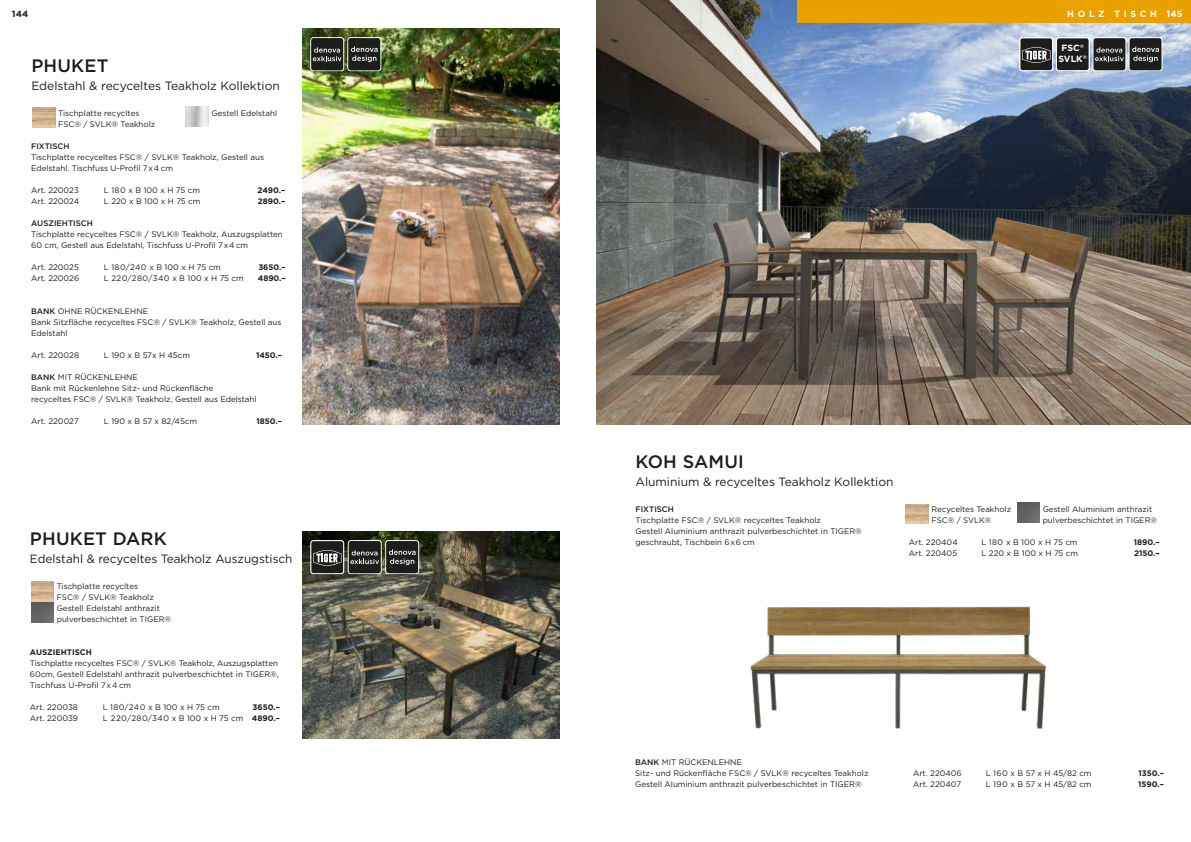
<style>
.page{position:relative;width:1191px;height:842px;background:#fff}
.page>*{position:absolute;margin:0;border:0;box-sizing:border-box;transform-origin:0 0}
.t1{font:500 18px "Gotham";letter-spacing:.01em;color:#1d1d1b}
.t2{font:12px "Gotham";color:#1d1d1b}
.t3{font:700 9px "Gotham";letter-spacing:.4em;color:#fff}
.t4{font:700 9px/10.8px "Gotham";letter-spacing:.21em;color:#fff;text-align:center}
.t5{font:700 9px "Gotham";color:#1d1d1b}
.t6{font:8px/11px "Gotham";color:#1d1d1b}
.t7{font:700 8px "Gotham";color:#1d1d1b}
.t8{font:8px "Gotham";letter-spacing:.025em;color:#1d1d1b}
.t9{font:500 8px "Gotham";color:#1d1d1b}
.s1{font-weight:500}
.s2{font-weight:700}
</style>
<div class="page">
<img style="left:302px;top:28px;width:257px;height:396px">
<img style="left:33px;top:107px;width:22px;height:20px">
<img style="left:186px;top:107px;width:23px;height:19px">
<svg style="left:310px;top:37px;width:71px;height:34px;background:#464742"></svg>
<img style="left:31px;top:603px;width:23px;height:20px">
<img style="left:31px;top:581px;width:23px;height:20px">
<img style="left:596px;top:0;width:595px;height:424px">
<img style="left:906px;top:504px;width:22px;height:20px">
<img style="left:1017px;top:503px;width:22px;height:20px">
<svg style="left:1019px;top:37px;width:143px;height:34px;background:#4f5151"></svg>
<div style="left:797px;top:0;width:394px;height:23px;background:#e8a100"></div>
<img style="left:302px;top:531px;width:257px;height:208px">
<img style="left:750px;top:606px;width:296px;height:123px">
<svg style="left:310px;top:540px;width:109px;height:34px;background:#4b4c48"></svg>
<p class="t5" style="left:12px;top:8px;width:18px">144</p>
<h1 class="t1" style="left:31px;top:54px;width:79px">PHUKET</h1>
<h2 class="t2" style="left:31px;top:78px;width:250px">Edelstahl &amp; recyceltes Teakholz Kollektion</h2>
<p class="t6" style="left:58px;top:108px;width:99px">Tischplatte recycltes<br>FSC® / SVLK® Teakholz</p>
<p class="t6" style="left:211px;top:108px;width:67px">Gestell Edelstahl</p>
<p class="t9" style="left:31px;top:141px;width:40px">FIXTISCH</p>
<p class="t6" style="left:31px;top:152px;width:234px">Tischplatte recyceltes FSC® / SVLK® Teakholz, Gestell aus<br>Edelstahl. Tischfuss U-Profil 7 x 4 cm</p>
<p class="t6" style="left:31px;top:185px;width:49px">Art. 220023</p>
<p class="t6" style="left:104px;top:185px;width:97px">L 180 x B 100 x H 75 cm</p>
<p class="t7" style="left:257px;top:185px;width:29px">2490.–</p>
<p class="t6" style="left:31px;top:196px;width:50px">Art. 220024</p>
<p class="t6" style="left:104px;top:196px;width:98px">L 220 x B 100 x H 75 cm</p>
<p class="t7" style="left:258px;top:196px;width:29px">2890.–</p>
<p class="t9" style="left:31px;top:218px;width:63px">AUSZIEHTISCH</p>
<p class="t6" style="left:31px;top:229px;width:253px">Tischplatte recyceltes FSC® / SVLK® Teakholz, Auszugsplatten<br>60 cm, Gestell aus Edelstahl, Tischfuss U-Profil 7 x 4 cm</p>
<p class="t6" style="left:31px;top:262px;width:49px">Art. 220025</p>
<p class="t6" style="left:104px;top:262px;width:118px">L 180/240 x B 100 x H 75 cm</p>
<p class="t7" style="left:258px;top:262px;width:29px">3650.–</p>
<p class="t6" style="left:31px;top:273px;width:50px">Art. 220026</p>
<p class="t8" style="left:104px;top:273px;width:141px">L 220/280/340 x B 100 x H 75 cm</p>
<p class="t7" style="left:258px;top:273px;width:29px">4890.–</p>
<p class="t6" style="left:31px;top:306px;width:252px"><span class="s1">BANK</span> OHNE RÜCKENLEHNE<br>Bank Sitzfläche recyceltes FSC® / SVLK® Teakholz, Gestell aus<br>Edelstahl</p>
<p class="t6" style="left:31px;top:350px;width:49px">Art. 220028</p>
<p class="t6" style="left:104px;top:350px;width:88px">L 190 x B 57x H 45cm</p>
<p class="t7" style="left:256px;top:350px;width:28px">1450.–</p>
<p class="t6" style="left:31px;top:372px;width:227px"><span class="s1">BANK</span> MIT RÜCKENLEHNE<br>Bank mit Rückenlehne Sitz- und Rückenfläche<br>recyceltes FSC® / SVLK® Teakholz, Gestell aus Edelstahl</p>
<p class="t6" style="left:31px;top:416px;width:49px">Art. 220027</p>
<p class="t6" style="left:104px;top:416px;width:95px">L 190 x B 57 x 82/45cm</p>
<p class="t7" style="left:256px;top:416px;width:27px">1850.–</p>
<h1 class="t1" style="left:30px;top:527px;width:138px">PHUKET DARK</h1>
<h2 class="t2" style="left:30px;top:551px;width:264px">Edelstahl &amp; recyceltes Teakholz Auszugstisch</h2>
<p class="t6" style="left:57px;top:581px;width:99px">Tischplatte recycltes<br>FSC® / SVLK® Teakholz</p>
<p class="t6" style="left:57px;top:603px;width:116px">Gestell Edelstahl anthrazit pulverbeschichtet in TIGER®</p>
<p class="t7" style="left:30px;top:647px;width:63px">AUSZIEHTISCH</p>
<p class="t6" style="left:30px;top:658px;width:250px;text-align:justify">Tischplatte recyceltes FSC® / SVLK® Teakholz, Auszugsplatten 60cm, Gestell Edelstahl anthrazit pulverbeschichtet in TIGER®, Tischfuss U-Profil 7 x 4 cm</p>
<p class="t6" style="left:30px;top:702px;width:50px">Art. 220038</p>
<p class="t6" style="left:103px;top:702px;width:118px">L 180/240 x B 100 x H 75 cm</p>
<p class="t7" style="left:252px;top:702px;width:29px">3650.–</p>
<p class="t6" style="left:30px;top:713px;width:50px">Art. 220039</p>
<p class="t8" style="left:103px;top:713px;width:179px">L 220/280/340 x B 100 x H 75 cm <span class="s2">4890.–</span></p>
<p class="t3" style="left:1067px;top:8px;width:117px">HOLZ TISCH 145</p>
<p class="t4" style="left:1058px;top:43px;width:30px">FSC<sup>®<br></sup>SVLK<sup>®</sup></p>
<h1 class="t1" style="left:635px;top:450px;width:110px">KOH SAMUI</h1>
<h2 class="t2" style="left:635px;top:474px;width:259px">Aluminium &amp; recyceltes Teakholz Kollektion</h2>
<p class="t9" style="left:635px;top:504px;width:40px">FIXTISCH</p>
<p class="t6" style="left:635px;top:515px;width:228px">Tischplatte FSC® / SVLK® recyceltes Teakholz<br>Gestell Aluminium anthrazit pulverbeschichtet in TIGER® geschraubt, Tischbein 6 x 6 cm</p>
<p class="t6" style="left:931px;top:504px;width:81px">Recyceltes Teakholz<br>FSC® / SVLK®</p>
<p class="t6" style="left:1042px;top:504px;width:116px">Gestell Aluminium anthrazit pulverbeschichtet in TIGER®</p>
<p class="t6" style="left:908px;top:537px;width:50px">Art. 220404</p>
<p class="t6" style="left:981px;top:537px;width:97px">L 180 x B 100 x H 75 cm</p>
<p class="t7" style="left:1133px;top:537px;width:27px">1890.–</p>
<p class="t6" style="left:908px;top:548px;width:50px">Art. 220405</p>
<p class="t6" style="left:981px;top:548px;width:98px">L 220 x B 100 x H 75 cm</p>
<p class="t7" style="left:1134px;top:548px;width:27px">2150.–</p>
<p class="t6" style="left:635px;top:757px;width:235px"><span class="s1">BANK</span> MIT RÜCKENLEHNE<br>Sitz- und Rückenfläche FSC® / SVLK® recyceltes Teakholz<br>Gestell Aluminium anthrazit pulverbeschichtet in TIGER®</p>
<p class="t6" style="left:913px;top:768px;width:50px">Art. 220406</p>
<p class="t6" style="left:986px;top:768px;width:107px">L 160 x B 57 x H 45/82 cm</p>
<p class="t7" style="left:1138px;top:768px;width:27px">1350.–</p>
<p class="t6" style="left:913px;top:779px;width:50px">Art. 220407</p>
<p class="t6" style="left:986px;top:779px;width:107px">L 190 x B 57 x H 45/82 cm</p>
<p class="t7" style="left:1138px;top:779px;width:27px">1590.–</p>
</div>
